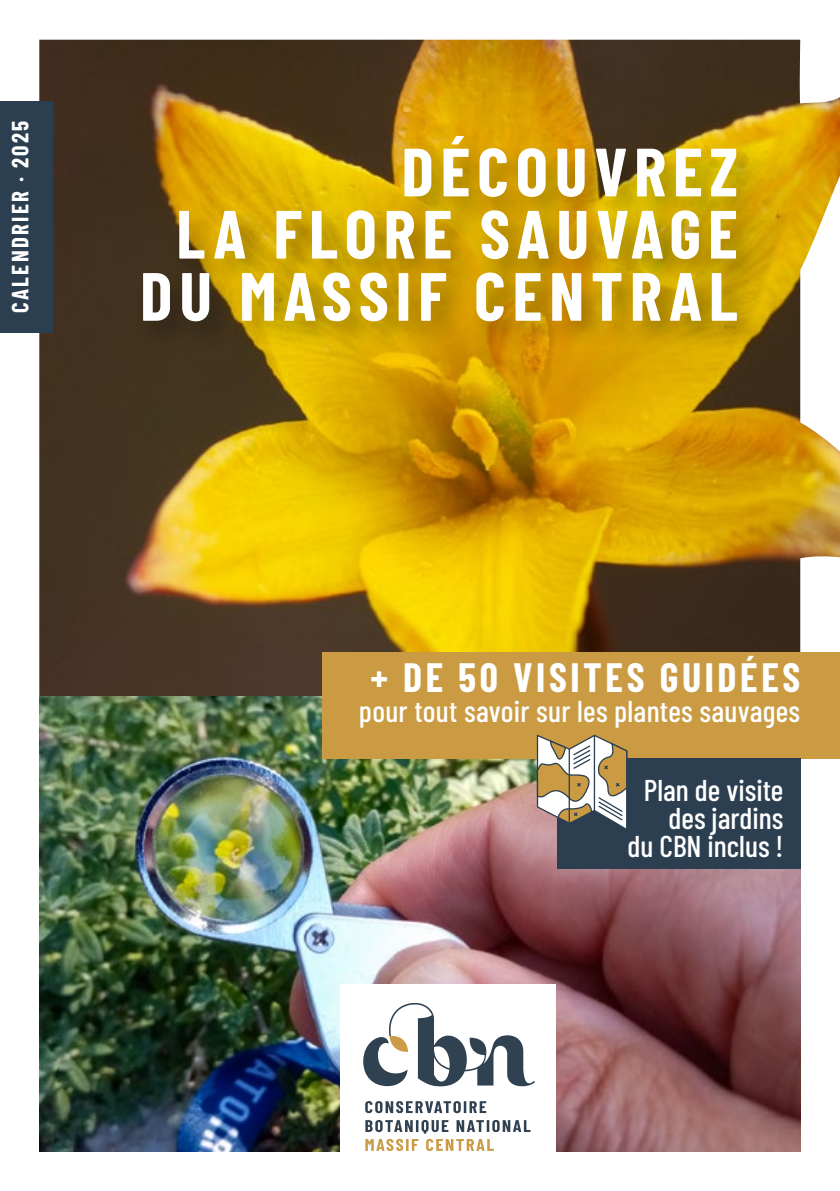
<style>
.page{position:relative;width:840px;height:1191px;background:#fff}
.page>*{position:absolute;margin:0;border:0;box-sizing:border-box;transform-origin:0 0}
.t1{font:700 68.2px/62.2px "Barlow Condensed";letter-spacing:.1em;color:#fff;text-align:right}
.t2{font:700 40px "Barlow Condensed";letter-spacing:.09em;color:#fff}
.t3{font:500 30px/28px "Barlow Condensed";color:#fff;text-align:right}
.t4{font:700 22.8px "Barlow Condensed";letter-spacing:.1em;color:#fff}
</style>
<div class="page">
<img style="left:39px;top:40px;width:800px;height:656px">
<div style="left:0;top:101px;width:52px;height:231px;background:#2c3f50"></div>
<img style="left:39px;top:696px;width:760px;height:455px">
<div style="left:136px;top:130px;width:630px;height:221px;background:#000;opacity:.3"></div>
<div style="left:322px;top:652px;width:517px;height:106px;background:#ca9b43"></div>
<div style="left:557px;top:758px;width:243px;height:111px;background:#2c3f50"></div>
<div style="left:340px;top:984px;width:215px;height:187px;background:#fff"></div>
<svg style="left:365px;top:1101px;width:121px;height:12px"></svg>
<svg style="left:365px;top:1120px;width:165px;height:31px"></svg>
<svg style="left:363px;top:1003px;width:171px;height:83px"></svg>
<svg style="left:535px;top:734px;width:92px;height:97px"></svg>
<hr style="left:568px;top:749px;width:1px;height:74px;background:#2c3f50">
<p class="t4" style="left:4px;top:312px;width:193px;rotate:-90deg">CALENDRIER · 2025</p>
<h1 class="t1" style="left:176px;top:137px;width:562px">DÉCOUVREZ<br>LA FLORE SAUVAGE</h1>
<h1 class="t1" style="left:140px;top:261px;width:599px">DU MASSIF CENTRAL</h1>
<h2 class="t2" style="left:370px;top:649px;width:431px">+ DE 50 VISITES GUIDÉES</h2>
<p class="t3" style="left:359px;top:695px;width:442px">pour tout savoir sur les plantes sauvages</p>
<p class="t3" style="left:627px;top:774px;width:157px">Plan de visite des jardins<br>du CBN inclus !</p>
</div>
